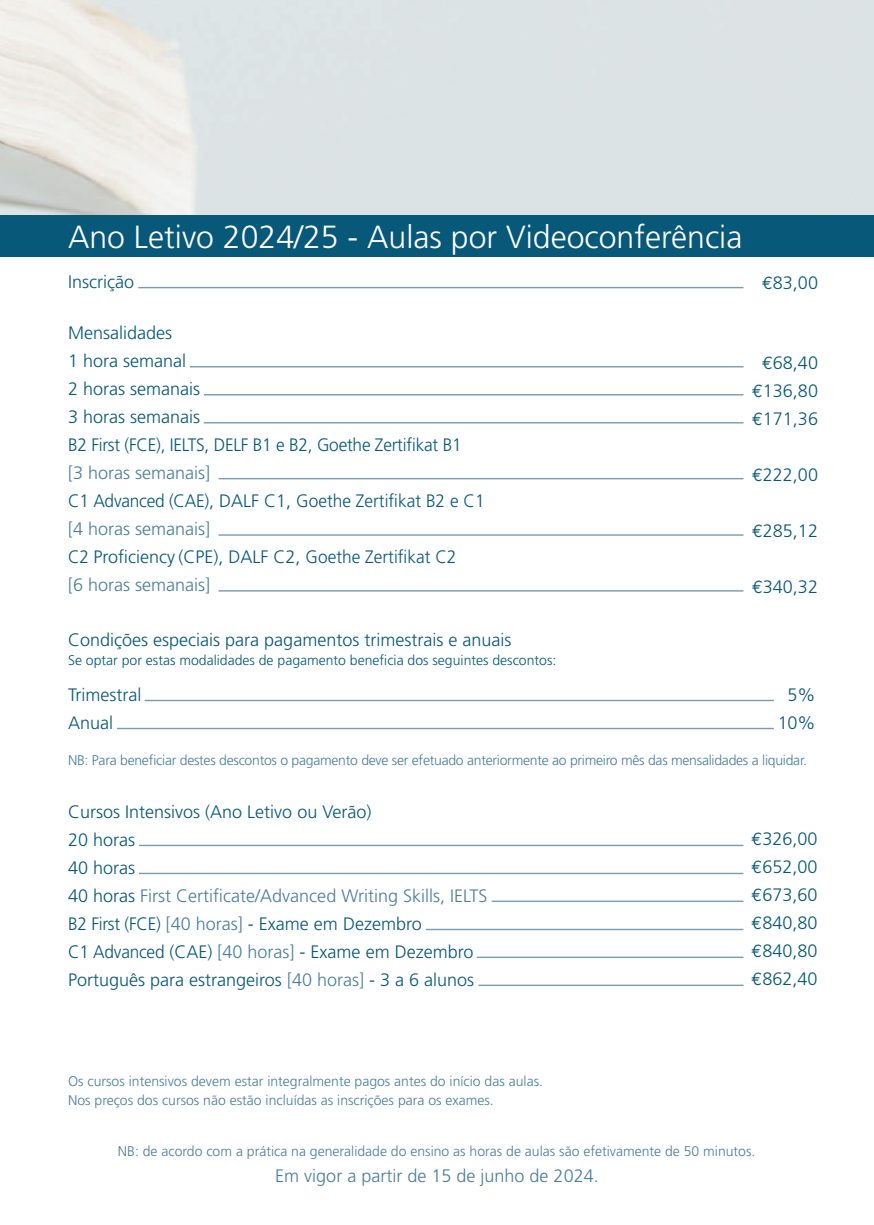
<style>
.page{position:relative;width:874px;height:1225px;background:#fff}
.page>*{position:absolute;margin:0;border:0;box-sizing:border-box;transform-origin:0 0}
.t1{font:300 32px "Frutiger LT Std";color:#fff}
.t2{font:300 18px/28px "Frutiger LT Std";color:#075879}
.t3{font:300 18px "Frutiger LT Std";color:#075879;scale:.96 1}
.t4{font:300 18px "Frutiger LT Std";color:#4a7e9c}
.t5{font:300 14px/18.8px "Frutiger LT Std";color:#4a7e9c}
.t6{font:300 14px "Frutiger LT Std";letter-spacing:-.02em;color:#4a7e9c}
.t7{font:300 14px "Frutiger LT Std";color:#075879}
.s1{font-family:"Euro Mono Std";font-weight:400}
.s2{color:#4a7e9c}
</style>
<div class="page">
<div style="left:0;top:215px;width:873px;height:42px;background:#075879"></div>
<hr style="left:138px;top:287px;width:605px;height:1px;background:#769cb6">
<hr style="left:190px;top:366px;width:553px;height:1px;background:#769cb6">
<hr style="left:203px;top:422px;width:540px;height:1px;background:#769cb6">
<hr style="left:204px;top:394px;width:539px;height:1px;background:#769cb6">
<hr style="left:218px;top:478px;width:525px;height:1px;background:#769cb6">
<hr style="left:218px;top:534px;width:525px;height:2px;background:#769cb6">
<hr style="left:218px;top:590px;width:525px;height:1px;background:#769cb6">
<hr style="left:117px;top:728px;width:656px;height:1px;background:#769cb6">
<hr style="left:144px;top:700px;width:629px;height:1px;background:#769cb6">
<hr style="left:139px;top:844px;width:604px;height:2px;background:#769cb6">
<hr style="left:139px;top:872px;width:604px;height:2px;background:#769cb6">
<hr style="left:491px;top:900px;width:252px;height:2px;background:#769cb6">
<hr style="left:425px;top:928px;width:318px;height:2px;background:#769cb6">
<hr style="left:476px;top:956px;width:267px;height:2px;background:#769cb6">
<hr style="left:478px;top:984px;width:265px;height:2px;background:#769cb6">
<h1 class="t1" style="left:68px;top:219px;width:675px">Ano Letivo 2024/25 - Aulas por Videoconferência</h1>
<p class="t2" style="left:68px;top:268px;width:67px">Inscrição</p>
<p class="t2" style="left:761px;top:269px;width:57px"><span class="s1">€</span>83,00</p>
<p class="t2" style="left:68px;top:319px;width:395px">Mensalidades<br>1 hora semanal<br>2 horas semanais<br>3 horas semanais<br>B2 First (FCE), IELTS, DELF B1 e B2, Goethe Zertifikat B1</p>
<p class="t4" style="left:68px;top:462px;width:144px">[3 horas semanais]</p>
<p class="t3" style="left:68px;top:490px;width:435px">C1 Advanced (CAE), DALF C1, Goethe Zertifikat B2 e C1</p>
<p class="t4" style="left:68px;top:518px;width:144px">[4 horas semanais]</p>
<p class="t3" style="left:68px;top:546px;width:406px">C2 Proficiency (CPE), DALF C2, Goethe Zertifikat C2</p>
<p class="t4" style="left:68px;top:574px;width:144px">[6 horas semanais]</p>
<p class="t2" style="left:68px;top:625px;width:445px">Condições especiais para pagamentos trimestrais e anuais</p>
<p class="t7" style="left:68px;top:652px;width:489px">Se optar por estas modalidades de pagamento beneficia dos seguintes descontos:</p>
<p class="t2" style="left:751px;top:349px;width:67px;text-align:center"><span class="s1">€</span>68,40 <span class="s1">€</span>136,80 <span class="s1">€</span>171,36</p>
<p class="t2" style="left:751px;top:461px;width:67px"><span class="s1">€</span>222,00</p>
<p class="t2" style="left:751px;top:517px;width:67px"><span class="s1">€</span>285,12</p>
<p class="t2" style="left:751px;top:573px;width:67px"><span class="s1">€</span>340,32</p>
<p class="t2" style="left:68px;top:680px;width:75px">Trimestral<br>Anual</p>
<p class="t6" style="left:68px;top:752px;width:740px">NB: Para beneficiar destes descontos o pagamento deve ser efetuado anteriormente ao primeiro mês das mensalidades a liquidar.</p>
<p class="t2" style="left:68px;top:797px;width:421px">Cursos Intensivos (Ano Letivo ou Verão)<br>20 horas<br>40 horas<br>40 horas <span class="s2">First Certificate/Advanced Writing Skills, IELTS </span>B2 First (FCE) <span class="s2">[40 horas]</span> - Exame em Dezembro<br>C1 Advanced (CAE) <span class="s2">[40 horas]</span> - Exame em Dezembro Português para estrangeiros <span class="s2">[40 horas]</span> - 3 a 6 alunos</p>
<p class="t2" style="left:777px;top:680px;width:39px;text-align:center">5%<br>10%</p>
<p class="t2" style="left:751px;top:825px;width:67px;text-align:justify"><span class="s1">€</span>326,00 <span class="s1">€</span>652,00 <span class="s1">€</span>673,60 <span class="s1">€</span>840,80 <span class="s1">€</span>840,80 <span class="s1">€</span>862,40</p>
<p class="t5" style="left:68px;top:1071px;width:476px">Os cursos intensivos devem estar integralmente pagos antes do início das aulas.<br>Nos preços dos cursos não estão incluídas as inscrições para os exames.</p>
<p class="t5" style="left:118px;top:1142px;width:638px">NB: de acordo com a prática na generalidade do ensino as horas de aulas são efetivamente de 50 minutos.</p>
<p class="t4" style="left:275px;top:1166px;width:325px">Em vigor a partir de 15 de junho de 2024.</p>
</div>
